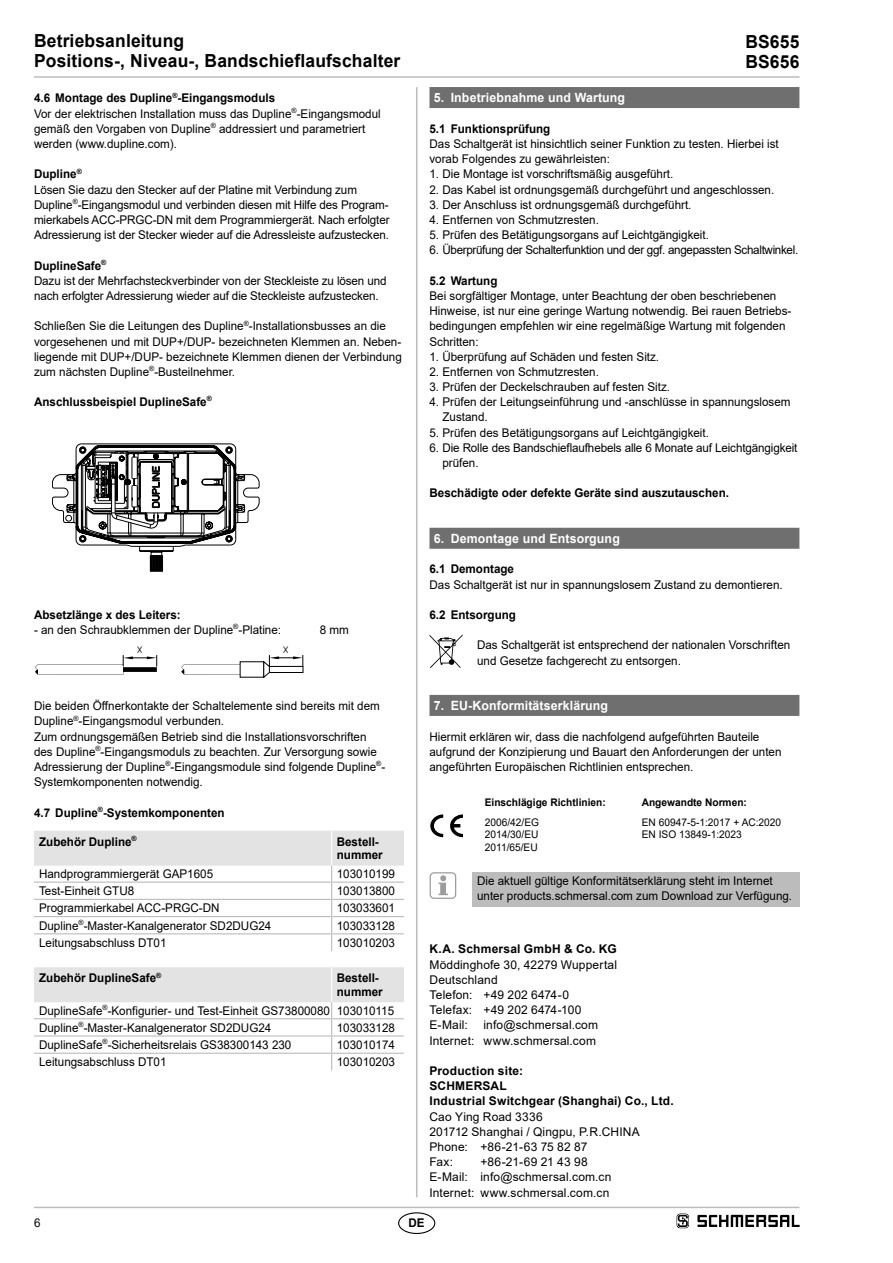
<style>
.page{position:relative;width:893px;height:1263px;background:#fff}
.page>*{position:absolute;margin:0;border:0;box-sizing:border-box;transform-origin:0 0}
.t1{font:700 18px/20.2px "Arial";letter-spacing:.01em;color:#000}
.t2{font:14.85px "Isonorm 3098";color:#000}
.t3{font:700 12.75px "Arial";letter-spacing:.01em;color:#fff}
.t4{font:12px/15.1px "Arial";color:#000}
.t5{font:700 12px/13.5px "Arial";color:#000}
.t6{font:12px "Arial";letter-spacing:-.025em;color:#000}
.t7{font:700 12px "Arial";letter-spacing:.02em;color:#000}
.t8{font:10.5px/12.6px "Arial";color:#000;text-align:justify}
.t9{font:700 10.5px "Arial";color:#000}
.s1{font-weight:700}
</style>
<div class="page">
<hr style="left:34px;top:1207px;width:765px;height:1px;background:#bcbcbc">
<hr style="left:34px;top:76px;width:765px;height:2px;background:#bcbcbc">
<hr style="left:416px;top:87px;width:1px;height:1110px;background:#bcbcbc">
<div style="left:398px;top:1212px;width:37px;height:22px;border:1px solid #000;border-radius:50%"></div>
<svg style="left:52px;top:444px;width:207px;height:128px"></svg>
<svg style="left:35px;top:655px;width:122px;height:20px"></svg>
<svg style="left:181px;top:655px;width:123px;height:22px"></svg>
<svg style="left:34px;top:831px;width:370px;height:120px"></svg>
<svg style="left:34px;top:967px;width:370px;height:103px"></svg>
<div style="left:429px;top:87px;width:370px;height:21px;background:#706f6f"></div>
<div style="left:429px;top:528px;width:370px;height:21px;background:#706f6f"></div>
<div style="left:429px;top:695px;width:370px;height:21px;background:#706f6f"></div>
<svg style="left:429px;top:634px;width:34px;height:34px"></svg>
<svg style="left:430px;top:814px;width:13px;height:23px"></svg>
<svg style="left:450px;top:814px;width:13px;height:23px"></svg>
<div style="left:472px;top:872px;width:327px;height:34px;background:#bcbcbc"></div>
<svg style="left:439px;top:875px;width:9px;height:20px"></svg>
<div style="left:430px;top:872px;width:26px;height:27px;border:1px solid #9d9d9c;border-radius:4px"></div>
<svg style="left:677px;top:1213px;width:12px;height:15px"></svg>
<svg style="left:697px;top:1215px;width:102px;height:12px"></svg>
<h1 class="t1" style="left:34px;top:31px;width:368px">Betriebsanleitung<br>Positions-, Niveau-, Bandschieflaufschalter</h1>
<h1 class="t1" style="left:745px;top:32px;width:56px">BS655<br>BS656</h1>
<p class="t4" style="left:34px;top:90px;width:348px"><span class="s1">4.6 Montage des Dupline</span><sup>®</sup><span class="s1">-Eingangsmoduls<br></span>Vor der elektrischen Installation muss das Dupline<sup>®</sup>-Eingangsmodul gemäß den Vorgaben von Dupline<sup>®</sup> addressiert und parametriert werden (www.dupline.com).</p>
<p class="t4" style="left:34px;top:166px;width:357px"><span class="s1">Dupline</span><sup>®<br></sup>Lösen Sie dazu den Stecker auf der Platine mit Verbindung zum Dupline<sup>®</sup>-Eingangsmodul und verbinden diesen mit Hilfe des Program&shy;mierkabels ACC-PRGC-DN mit dem Programmiergerät. Nach erfolgter Adressierung ist der Stecker wieder auf die Adressleiste aufzustecken.</p>
<p class="t4" style="left:34px;top:258px;width:354px"><span class="s1">DuplineSafe</span><sup>®<br></sup>Dazu ist der Mehrfachsteckverbinder von der Steckleiste zu lösen und nach erfolgter Adressierung wieder auf die Steckleiste aufzustecken.</p>
<p class="t4" style="left:34px;top:318px;width:369px">Schließen Sie die Leitungen des Dupline<sup>®</sup>-Installationsbusses an die vorgesehenen und mit DUP+/DUP- bezeichneten Klemmen an. Neben&shy;liegende mit DUP+/DUP- bezeichnete Klemmen dienen der Verbindung zum nächsten Dupline<sup>®</sup>-Busteilnehmer.</p>
<p class="t5" style="left:34px;top:395px;width:179px">Anschlussbeispiel DuplineSafe<sup>®</sup></p>
<p class="t5" style="left:34px;top:608px;width:148px">Absetzlänge x des Leiters:</p>
<p class="t4" style="left:34px;top:622px;width:249px">- an den Schraubklemmen der Dupline<sup>®</sup>-Platine:</p>
<p class="t4" style="left:320px;top:622px;width:31px">8 mm</p>
<p class="t2" style="left:137px;top:639px;width:7px">X</p>
<p class="t2" style="left:284px;top:639px;width:7px">X</p>
<p class="t4" style="left:34px;top:698px;width:353px">Die beiden Öffnerkontakte der Schaltelemente sind bereits mit dem Dupline<sup>®</sup>-Eingangsmodul verbunden.<br>Zum ordnungsgemäßen Betrieb sind die Installationsvorschriften des Dupline<sup>®</sup>-Eingangsmoduls zu beachten. Zur Versorgung sowie Adressierung der Dupline<sup>®</sup>-Eingangsmodule sind folgende Dupline<sup>®</sup>- Systemkomponenten notwendig.</p>
<p class="t5" style="left:34px;top:806px;width:192px">4.7 Dupline<sup>®</sup>-Systemkomponenten</p>
<p class="t5" style="left:39px;top:835px;width:99px">Zubehör Dupline<sup>®</sup></p>
<p class="t5" style="left:337px;top:835px;width:47px">Bestell&shy;nummer</p>
<p class="t4" style="left:39px;top:866px;width:176px">Handprogrammiergerät GAP1605</p>
<p class="t4" style="left:337px;top:866px;width:60px">103010199</p>
<p class="t4" style="left:39px;top:883px;width:97px">Test-Einheit GTU8</p>
<p class="t4" style="left:337px;top:883px;width:60px">103013800</p>
<p class="t4" style="left:39px;top:900px;width:182px">Programmierkabel ACC-PRGC-DN</p>
<p class="t4" style="left:337px;top:900px;width:60px">103033601</p>
<p class="t4" style="left:39px;top:918px;width:234px">Dupline<sup>®</sup>-Master-Kanalgenerator SD2DUG24</p>
<p class="t4" style="left:337px;top:918px;width:60px">103033128</p>
<p class="t4" style="left:39px;top:935px;width:129px">Leitungsabschluss DT01</p>
<p class="t4" style="left:337px;top:935px;width:60px">103010203</p>
<p class="t5" style="left:39px;top:971px;width:124px">Zubehör DuplineSafe<sup>®</sup></p>
<p class="t5" style="left:337px;top:971px;width:47px">Bestell&shy;nummer</p>
<p class="t4" style="left:39px;top:1001px;width:357px;line-height:17.2px">DuplineSafe<sup>®</sup>-Konfigurier- und Test-Einheit GS73800080 103010115<br>Dupline<sup>®</sup>-Master-Kanalgenerator SD2DUG24</p>
<p class="t4" style="left:337px;top:1020px;width:60px">103033128</p>
<p class="t4" style="left:39px;top:1037px;width:254px">DuplineSafe<sup>®</sup>-Sicherheitsrelais GS38300143 230</p>
<p class="t4" style="left:337px;top:1037px;width:60px">103010174</p>
<p class="t4" style="left:39px;top:1054px;width:129px">Leitungsabschluss DT01</p>
<p class="t4" style="left:337px;top:1054px;width:60px">103010203</p>
<p class="t3" style="left:434px;top:89px;width:193px">5. Inbetriebnahme und Wartung</p>
<p class="t5" style="left:429px;top:122px;width:122px">5.1 Funktionsprüfung</p>
<p class="t4" style="left:429px;top:136px;width:351px">Das Schaltgerät ist hinsichtlich seiner Funktion zu testen. Hierbei ist vorab Folgendes zu gewährleisten:</p>
<p class="t4" style="left:429px;top:166px;width:245px">1. Die Montage ist vorschriftsmäßig ausgeführt.</p>
<p class="t4" style="left:429px;top:182px;width:346px">2. Das Kabel ist ordnungsgemäß durchgeführt und angeschlossen.</p>
<p class="t4" style="left:429px;top:197px;width:264px">3. Der Anschluss ist ordnungsgemäß durchgeführt.</p>
<p class="t4" style="left:429px;top:212px;width:171px">4. Entfernen von Schmutzresten.</p>
<p class="t4" style="left:429px;top:227px;width:281px">5. Prüfen des Betätigungsorgans auf Leichtgängigkeit.</p>
<p class="t6" style="left:429px;top:242px;width:370px">6. Überprüfung der Schalterfunktion und der ggf. angepassten Schaltwinkel.</p>
<p class="t5" style="left:429px;top:274px;width:70px">5.2 Wartung</p>
<p class="t4" style="left:429px;top:288px;width:363px">Bei sorgfältiger Montage, unter Beachtung der oben beschriebenen Hinweise, ist nur eine geringe Wartung notwendig. Bei rauen Betriebs&shy;bedingungen empfehlen wir eine regelmäßige Wartung mit folgenden Schritten:</p>
<p class="t4" style="left:429px;top:349px;width:231px">1. Überprüfung auf Schäden und festen Sitz.</p>
<p class="t4" style="left:429px;top:364px;width:171px">2. Entfernen von Schmutzresten.</p>
<p class="t4" style="left:429px;top:379px;width:242px">3. Prüfen der Deckelschrauben auf festen Sitz.</p>
<p class="t4" style="left:442px;top:394px;width:350px;text-indent:-13px">4. Prüfen der Leitungseinführung und -anschlüsse in spannungslosem<br>Zustand.</p>
<p class="t4" style="left:429px;top:425px;width:281px">5. Prüfen des Betätigungsorgans auf Leichtgängigkeit.</p>
<p class="t4" style="left:442px;top:440px;width:357px;text-indent:-13px">6. Die Rolle des Bandschieflaufhebels alle 6 Monate auf Leichtgängigkeit prüfen.</p>
<p class="t5" style="left:429px;top:487px;width:301px">Beschädigte oder defekte Geräte sind auszutauschen.</p>
<p class="t3" style="left:434px;top:530px;width:188px">6. Demontage und Entsorgung</p>
<p class="t5" style="left:429px;top:563px;width:86px">6.1 Demontage</p>
<p class="t4" style="left:429px;top:577px;width:355px">Das Schaltgerät ist nur in spannungslosem Zustand zu demontieren.</p>
<p class="t5" style="left:429px;top:608px;width:88px">6.2 Entsorgung</p>
<p class="t4" style="left:477px;top:638px;width:315px">Das Schaltgerät ist entsprechend der nationalen Vorschriften und Gesetze fachgerecht zu entsorgen.</p>
<p class="t3" style="left:434px;top:697px;width:176px">7. EU-Konformitätserklärung</p>
<p class="t4" style="left:429px;top:729px;width:354px">Hiermit erklären wir, dass die nachfolgend aufgeführten Bauteile aufgrund der Konzipierung und Bauart den Anforderungen der unten angeführten Europäischen Richtlinien entsprechen.</p>
<p class="t9" style="left:485px;top:795px;width:123px">Einschlägige Richtlinien:</p>
<p class="t9" style="left:642px;top:795px;width:107px">Angewandte Normen:</p>
<p class="t8" style="left:485px;top:815px;width:56px">2006/42/EG 2014/30/EU 2011/65/EU</p>
<p class="t8" style="left:642px;top:815px;width:141px">EN 60947-5-1:2017 + AC:2020<br>EN ISO 13849-1:2023</p>
<p class="t4" style="left:477px;top:873px;width:317px">Die aktuell gültige Konformitätserklärung steht im Internet unter products.schmersal.com zum Download zur Verfügung.</p>
<p class="t7" style="left:429px;top:941px;width:189px">K.A. Schmersal GmbH &amp; Co. KG</p>
<p class="t4" style="left:429px;top:957px;width:189px">Möddinghofe 30, 42279 Wuppertal<br>Deutschland<br>Telefon: +49 202 6474-0<br>Telefax: +49 202 6474-100<br>E-Mail:</p>
<p class="t4" style="left:429px;top:1017px;width:170px;text-align:right">info@schmersal.com<br>Internet: www.schmersal.com</p>
<p class="t5" style="left:429px;top:1063px;width:246px;line-height:15.1px">Production site:<br>SCHMERSAL<br>Industrial Switchgear (Shanghai) Co., Ltd.</p>
<p class="t4" style="left:429px;top:1109px;width:212px">Cao Ying Road 3336<br>201712 Shanghai / Qingpu, P.R.CHINA<br>Phone: +86-21-63 75 82 87<br>Fax:</p>
<p class="t4" style="left:429px;top:1154px;width:183px;text-indent:51px">+86-21-69 21 43 98<br>E-Mail: info@schmersal.com.cn<br>Internet: www.schmersal.com.cn</p>
<p class="t4" style="left:34px;top:1215px;width:8px">6</p>
<p class="t5" style="left:408px;top:1216px;width:18px">DE</p>
</div>
